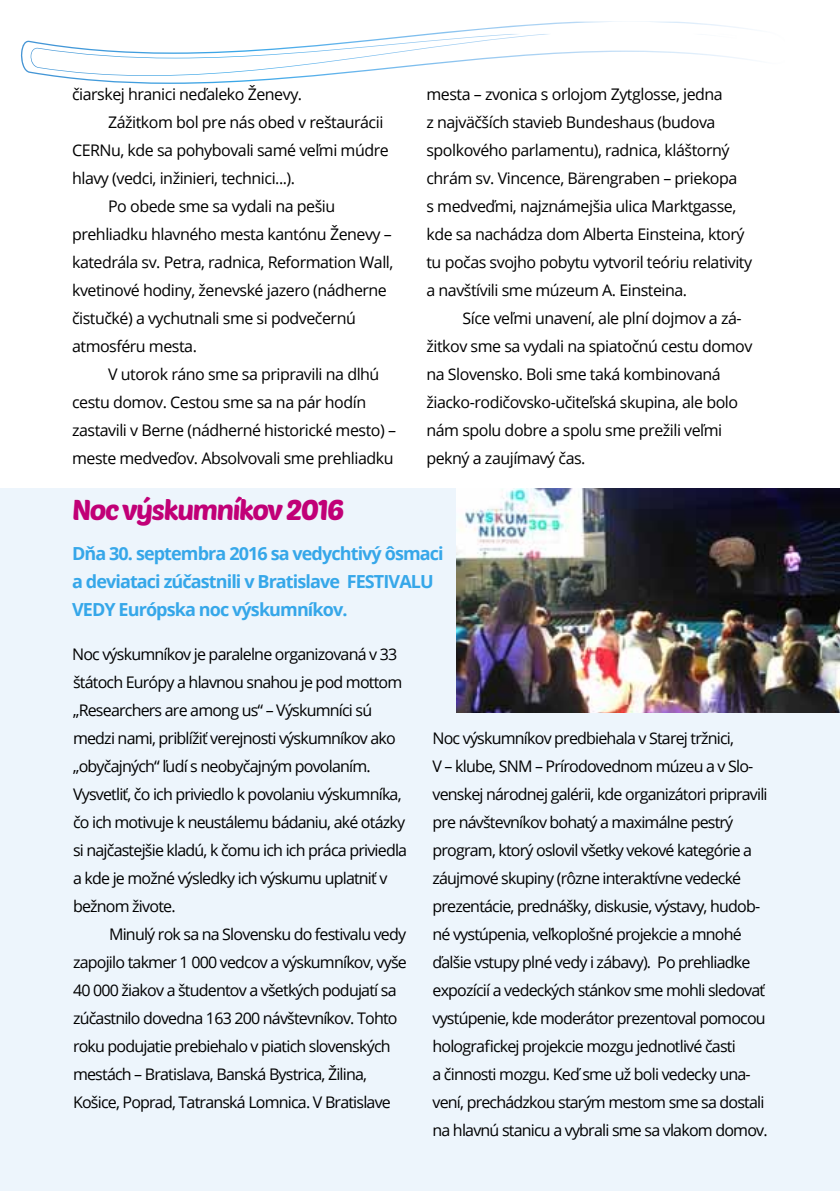
<style>
.page{position:relative;width:840px;height:1191px;background:#fff}
.page>*{position:absolute;margin:0;border:0;box-sizing:border-box;transform-origin:0 0}
.t1{font:28px "Poetsen One";letter-spacing:-.05em;color:#c10077}
.t2{font:700 18px/28px "Open Sans";letter-spacing:-.05em;color:#36a7e9}
.t3{font:16px/28px "Open Sans";letter-spacing:-.05em;color:#000}
.t4{font:16px/28px "Open Sans";letter-spacing:-.03em;color:#000}
</style>
<div class="page">
<div style="left:0;top:488px;width:839px;height:703px;background:#edf5fc"></div>
<svg style="left:20px;top:22px;width:733px;height:62px"></svg>
<svg style="left:30px;top:34px;width:711px;height:42px"></svg>
<img style="left:456px;top:488px;width:383px;height:224px">
<p class="t4" style="left:72px;top:80px;width:231px">čiarskej hranici neďaleko Ženevy.</p>
<p class="t4" style="left:108px;top:108px;width:276px">Zážitkom bol pre nás obed v reštaurácii</p>
<p class="t4" style="left:72px;top:136px;width:318px">CERNu, kde sa pohybovali samé veľmi múdre</p>
<p class="t4" style="left:72px;top:164px;width:224px">hlavy (vedci, inžinieri, technici...).</p>
<p class="t4" style="left:108px;top:192px;width:228px">Po obede sme sa vydali na pešiu</p>
<p class="t4" style="left:72px;top:220px;width:321px">prehliadku hlavného mesta kantónu Ženevy –</p>
<p class="t4" style="left:72px;top:248px;width:323px">katedrála sv. Petra, radnica, Reformation Wall,</p>
<p class="t4" style="left:72px;top:276px;width:316px">kvetinové hodiny, ženevské jazero (nádherne</p>
<p class="t4" style="left:72px;top:304px;width:285px">čistučké) a vychutnali sme si podvečernú</p>
<p class="t4" style="left:72px;top:332px;width:126px">atmosféru mesta.</p>
<p class="t4" style="left:108px;top:360px;width:273px">V utorok ráno sme sa pripravili na dlhú</p>
<p class="t4" style="left:72px;top:388px;width:295px">cestu domov. Cestou sme sa na pár hodín</p>
<p class="t4" style="left:72px;top:416px;width:325px">zastavili v Berne (nádherné historické mesto) –</p>
<p class="t4" style="left:72px;top:444px;width:323px">meste medveďov. Absolvovali sme prehliadku</p>
<p class="t4" style="left:426px;top:80px;width:327px">mesta – zvonica s orlojom Zytglosse, jedna<br>z najväčších stavieb Bundeshaus (budova spolkového parlamentu), radnica, kláštorný chrám sv. Vincence, Bärengraben – priekopa<br>s medveďmi, najznámejšia ulica Marktgasse, kde sa nachádza dom Alberta Einsteina, ktorý tu počas svojho pobytu vytvoril teóriu relativity a navštívili sme múzeum A. Einsteina.</p>
<p class="t4" style="left:426px;top:304px;width:327px;text-indent:36px">Síce veľmi unavení, ale plní dojmov a zá&shy;žitkov sme sa vydali na spiatočnú cestu domov na Slovensko. Boli sme taká kombinovaná žiacko-rodičovsko-učiteľská skupina, ale bolo nám spolu dobre a spolu sme prežili veľmi pekný a zaujímavý čas.</p>
<h1 class="t1" style="left:72px;top:492px;width:274px">Noc výskumníkov 2016</h1>
<p class="t2" style="left:72px;top:539px;width:373px">Dňa 30. septembra 2016 sa vedychtivý ôsmaci a deviataci zúčastnili v Bratislave FESTIVALU<br>VEDY Európska noc výskumníkov.</p>
<p class="t3" style="left:72px;top:640px;width:326px">Noc výskumníkov je paralelne organizovaná v 33</p>
<p class="t3" style="left:73px;top:668px;width:335px">štátoch Európy a hlavnou snahou je pod mottom „Researchers are among us“ – Výskumníci sú medzi nami, priblížiť verejnosti výskumníkov ako „obyčajných“ ľudí s neobyčajným povolaním.<br>Vysvetliť, čo ich priviedlo k povolaniu výskumníka, čo ich motivuje k neustálemu bádaniu, aké otázky si najčastejšie kladú, k čomu ich ich práca priviedla a kde je možné výsledky ich výskumu uplatniť v bežnom živote.</p>
<p class="t3" style="left:73px;top:920px;width:335px;text-indent:36px">Minulý rok sa na Slovensku do festivalu vedy zapojilo takmer 1 000 vedcov a výskumníkov, vyše 40 000 žiakov a študentov a všetkých podujatí sa zúčastnilo dovedna 163 200 návštevníkov. Tohto roku podujatie prebiehalo v piatich slovenských mestách – Bratislava, Banská Bystrica, Žilina, Košice, Poprad, Tatranská Lomnica. V Bratislave</p>
<p class="t3" style="left:432px;top:724px;width:336px">Noc výskumníkov predbiehala v Starej tržnici,<br>V – klube, SNM – Prírodovednom múzeu a v Slo&shy;venskej národnej galérii, kde organizátori pripravili pre návštevníkov bohatý a maximálne pestrý program, ktorý oslovil všetky vekové kategórie a záujmové skupiny (rôzne interaktívne vedecké prezentácie, prednášky, diskusie, výstavy, hudob&shy;né vystúpenia, veľkoplošné projekcie a mnohé ďalšie vstupy plné vedy i zábavy). Po prehliadke expozícií a vedeckých stánkov sme mohli sledovať vystúpenie, kde moderátor prezentoval pomocou holografickej projekcie mozgu jednotlivé časti<br>a činnosti mozgu. Keď sme už boli vedecky una&shy;vení, prechádzkou starým mestom sme sa dostali na hlavnú stanicu a vybrali sme sa vlakom domov.</p>
</div>
